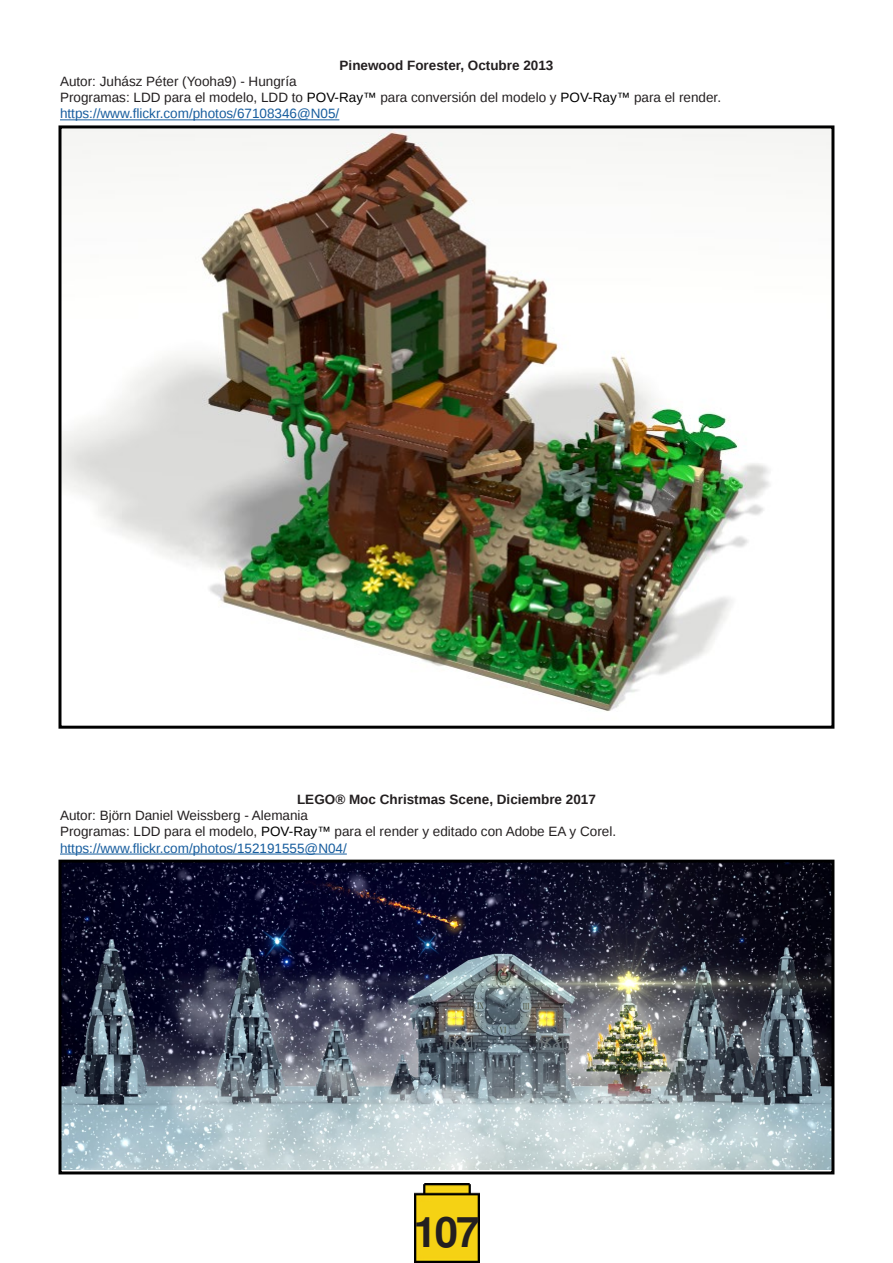
<style>
.page{position:relative;width:893px;height:1263px;background:#fff}
.page>*{position:absolute;margin:0;border:0;box-sizing:border-box;transform-origin:0 0}
.t1{font:700 42px "Free Sans";color:#231f20}
.t2{font:13.5px/16.2px "Liberation Sans";color:#231f20}
.t3{font:700 13.5px "Liberation Sans";color:#231f20}
.s1{color:#000}
.s2{color:#175d9e}
</style>
<div class="page">
<hr style="left:60px;top:119px;width:279px;height:1px;background:#175d9e">
<img style="left:62px;top:129px;width:768px;height:582px">
<div style="left:58px;top:125px;width:776px;height:604px;border:3px solid #000"></div>
<hr style="left:60px;top:853px;width:287px;height:1px;background:#175d9e">
<img style="left:62px;top:864px;width:768px;height:305px">
<div style="left:58px;top:860px;width:776px;height:314px;border:3px solid #000"></div>
<img style="left:414px;top:1183px;width:66px;height:80px">
<p class="t3" style="left:340px;top:58px;width:215px">Pinewood Forester, Octubre 2013</p>
<p class="t2" style="left:60px;top:73px;width:663px">Autor: Juhász Péter (Yooha9) - Hungría<br>Programas: LDD para el modelo, LDD to <span class="s1">POV-Ray™</span> para conversión del modelo y <span class="s1">POV-Ray™</span> para el render. <span class="s2">https://www.flickr.com/photos/67108346@N05/</span></p>
<p class="t3" style="left:297px;top:792px;width:300px">LEGO® Moc Christmas Scene, Diciembre 2017</p>
<p class="t2" style="left:60px;top:807px;width:558px">Autor: Björn Daniel Weissberg - Alemania<br>Programas: LDD para el modelo, <span class="s1">POV-Ray™</span> para el render y editado con Adobe EA y Corel. <span class="s2">https://www.flickr.com/photos/152191555@N04/</span></p>
<h1 class="t1" style="left:413px;top:1199px;width:68px">107</h1>
</div>
